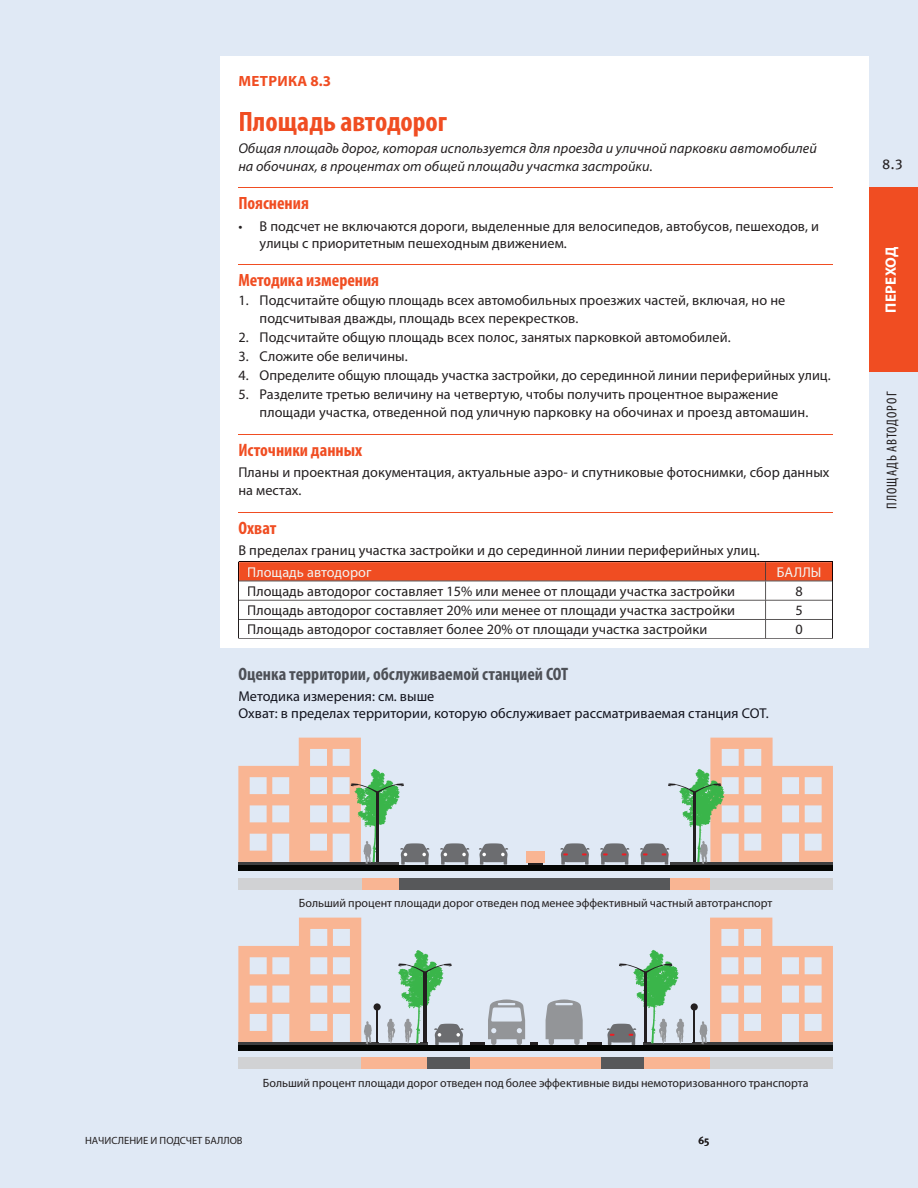
<style>
.page{position:relative;width:918px;height:1188px;background:#e0e9f5}
.page>*{position:absolute;margin:0;border:0;box-sizing:border-box;transform-origin:0 0}
.t1{font:700 condensed 28.5px "Myriad Pro";color:#f04d22}
.t2{font:700 condensed 18px "Myriad Pro";color:#f04d22}
.t3{font:700 condensed 18px "Myriad Pro";color:#4d5057}
.t4{font:700 15px "Myriad Pro";letter-spacing:.02em;color:#f04d22}
.t5{font:700 15px "Myriad Pro";letter-spacing:.02em;color:#fff}
.t6{font:14.25px/17.1px "Myriad Pro";letter-spacing:.005em;color:#231f20}
.t7{font:italic 14.25px/18px "Myriad Pro";letter-spacing:.005em;color:#231f20}
.t8{font:14.25px/17.1px "Myriad Pro";letter-spacing:.005em;color:#12131d}
.t9{font:14.25px "Myriad Pro";letter-spacing:.005em;color:#f2f3f1}
.t10{font:condensed 14.25px "Myriad Pro";color:#231f20}
.t11{font:14.25px "Meta Plus Book Caps";color:#231f20}
.t12{font:12px "Myriad Pro";color:#231f20}
.t13{font:10.5px "Myriad Pro";color:#231f20}
.t14{font:500 10.5px "Meta Plus";color:#231f20}
</style>
<div class="page">
<div style="left:867px;top:187px;width:51px;height:184px;background:#f04d22"></div>
<div style="left:220px;top:56px;width:648px;height:592px;background:#fff"></div>
<hr style="left:238px;top:187px;width:595px;height:1px;background:#f04d22">
<hr style="left:238px;top:264px;width:595px;height:1px;background:#f04d22">
<hr style="left:238px;top:434px;width:595px;height:1px;background:#f04d22">
<hr style="left:238px;top:512px;width:595px;height:1px;background:#f04d22">
<svg style="left:238px;top:561px;width:595px;height:78px"></svg>
<hr style="left:766px;top:562px;width:67px;height:1px;background:#190000">
<div style="left:248px;top:567px;width:123px;height:13px;background:#f04d22"></div>
<div style="left:778px;top:567px;width:42px;height:10px;background:#f04d22"></div>
<div style="left:248px;top:586px;width:486px;height:13px;background:#fff"></div>
<div style="left:796px;top:587px;width:6px;height:9px;background:#fff"></div>
<div style="left:248px;top:605px;width:486px;height:13px;background:#fff"></div>
<div style="left:796px;top:606px;width:6px;height:9px;background:#fff"></div>
<div style="left:248px;top:624px;width:458px;height:13px;background:#fff"></div>
<div style="left:796px;top:625px;width:6px;height:9px;background:#fff"></div>
<svg style="left:531px;top:1043px;width:7px;height:2px"></svg>
<div style="left:470px;top:1043px;width:14px;height:5px;background:#231f20"></div>
<div style="left:588px;top:1043px;width:14px;height:5px;background:#231f20"></div>
<hr style="left:238px;top:1043px;width:141px;height:2px;background:#3e3e3f">
<hr style="left:379px;top:1043px;width:42px;height:2px;background:#3e3e3f">
<svg style="left:238px;top:918px;width:134px;height:126px"></svg>
<hr style="left:377px;top:1009px;width:1px;height:34px;background:#231f20">
<div style="left:374px;top:1003px;width:7px;height:8px;background:#231f20;border-radius:50%"></div>
<hr style="left:692px;top:1043px;width:141px;height:2px;background:#3e3e3f">
<hr style="left:651px;top:1043px;width:41px;height:2px;background:#3e3e3f">
<svg style="left:700px;top:918px;width:133px;height:126px"></svg>
<hr style="left:694px;top:1009px;width:1px;height:34px;background:#231f20">
<div style="left:691px;top:1003px;width:7px;height:8px;background:#231f20;border-radius:50%"></div>
<svg style="left:488px;top:999px;width:37px;height:46px"></svg>
<svg style="left:546px;top:999px;width:37px;height:46px"></svg>
<svg style="left:387px;top:950px;width:77px;height:95px"></svg>
<svg style="left:607px;top:950px;width:77px;height:95px"></svg>
<div style="left:238px;top:1045px;width:190px;height:6px;background:#040503"></div>
<div style="left:427px;top:1045px;width:217px;height:6px;background:#040503"></div>
<div style="left:643px;top:1045px;width:190px;height:6px;background:#040503"></div>
<div style="left:238px;top:1057px;width:595px;height:12px;background:#d1d2d4"></div>
<div style="left:361px;top:1057px;width:67px;height:12px;background:#f9b593"></div>
<div style="left:643px;top:1057px;width:67px;height:12px;background:#f9b593"></div>
<div style="left:470px;top:1057px;width:132px;height:12px;background:#f9b593"></div>
<div style="left:428px;top:1057px;width:42px;height:12px;background:#57585a"></div>
<div style="left:602px;top:1057px;width:42px;height:12px;background:#57585a"></div>
<div style="left:238px;top:878px;width:595px;height:12px;background:#d1d2d4"></div>
<div style="left:399px;top:878px;width:271px;height:12px;background:#57585a"></div>
<div style="left:362px;top:878px;width:37px;height:12px;background:#f9b593"></div>
<div style="left:670px;top:878px;width:40px;height:12px;background:#f9b593"></div>
<div style="left:529px;top:862px;width:14px;height:6px;background:#231f20"></div>
<svg style="left:440px;top:843px;width:29px;height:22px"></svg>
<svg style="left:479px;top:843px;width:29px;height:22px"></svg>
<svg style="left:600px;top:843px;width:29px;height:22px"></svg>
<svg style="left:560px;top:843px;width:30px;height:22px"></svg>
<svg style="left:238px;top:738px;width:192px;height:127px"></svg>
<svg style="left:640px;top:738px;width:193px;height:127px"></svg>
<div style="left:378px;top:865px;width:251px;height:5px;background:#040503"></div>
<div style="left:238px;top:865px;width:141px;height:5px;background:#040503"></div>
<div style="left:613px;top:865px;width:79px;height:5px;background:#040503"></div>
<div style="left:693px;top:865px;width:140px;height:5px;background:#040503"></div>
<div style="left:526px;top:851px;width:19px;height:12px;background:#f9b593"></div>
<p class="t4" style="left:239px;top:71px;width:94px">МЕТРИКа 8.3</p>
<h1 class="t1" style="left:238px;top:104px;width:210px">Площадь автодорог</h1>
<p class="t7" style="left:238px;top:139px;width:580px">Общая площадь дорог, которая используется для проезда и уличной парковки автомобилей на обочинах, в процентах от общей площади участка застройки.</p>
<p class="t2" style="left:238px;top:192px;width:72px">Пояснения</p>
<p class="t6" style="left:260px;top:217px;width:561px;text-indent:-21px">• В подсчет не включаются дороги, выделенные для велосипедов, автобусов, пешеходов, и улицы с приоритетным пешеходным движением.</p>
<p class="t2" style="left:238px;top:269px;width:142px">методика измерения</p>
<p class="t6" style="left:260px;top:292px;width:527px;text-indent:-21px">1. Подсчитайте общую площадь всех автомобильных проезжих частей, включая, но не подсчитывая дважды, площадь всех перекрестков.</p>
<p class="t6" style="left:238px;top:328px;width:494px">2. Подсчитайте общую площадь всех полос, занятых парковкой автомобилей.</p>
<p class="t6" style="left:238px;top:347px;width:171px">3. Сложите обе величины.</p>
<p class="t6" style="left:238px;top:367px;width:594px">4. Определите общую площадь участка застройки, до серединной линии периферийных улиц.</p>
<p class="t6" style="left:260px;top:385px;width:550px;line-height:18px;text-indent:-21px">5. Разделите третью величину на четвертую, чтобы получить процентное выражение площади участка, отведенной под уличную парковку на обочинах и проезд автомашин.</p>
<p class="t2" style="left:238px;top:439px;width:125px">Источники данных</p>
<p class="t6" style="left:238px;top:463px;width:593px;line-height:18px">Планы и проектная документация, актуальные аэро- и спутниковые фотоснимки, сбор данных на местах.</p>
<p class="t2" style="left:238px;top:517px;width:40px">Охват</p>
<p class="t6" style="left:238px;top:542px;width:523px">В пределах границ участка застройки и до серединной линии периферийных улиц.</p>
<p class="t9" style="left:247px;top:563px;width:126px">Площадь автодорог</p>
<p class="t9" style="left:777px;top:563px;width:46px">БАЛЛЫ</p>
<p class="t6" style="left:247px;top:582px;width:489px">Площадь автодорог составляет 15% или менее от площади участка застройки</p>
<p class="t6" style="left:795px;top:582px;width:9px">8</p>
<p class="t6" style="left:247px;top:602px;width:489px">Площадь автодорог составляет 20% или менее от площади участка застройки</p>
<p class="t6" style="left:795px;top:602px;width:9px">5</p>
<p class="t6" style="left:247px;top:621px;width:462px">Площадь автодорог составляет более 20% от площади участка застройки</p>
<p class="t6" style="left:795px;top:621px;width:9px">0</p>
<p class="t3" style="left:238px;top:663px;width:332px">Оценка территории, обслуживаемой станцией сОт</p>
<p class="t8" style="left:238px;top:688px;width:532px">Методика измерения: см. выше<br>Охват: в пределах территории, которую обслуживает рассматриваемая станция СОТ.</p>
<p class="t11" style="left:882px;top:156px;width:22px">8.3</p>
<p class="t5" style="left:881px;top:313px;width:67px;rotate:-90deg">ПЕРЕХОД</p>
<p class="t10" style="left:883px;top:509px;width:119px;rotate:-90deg">площадь аВтодорог</p>
<p class="t12" style="left:299px;top:895px;width:475px">Больший процент площади дорог отведен под менее эффективный частный автотранспорт</p>
<p class="t13" style="left:85px;top:1134px;width:159px">НАЧИСЛЕНИЕ И ПОДСЧЕТ БАЛЛОВ</p>
<p class="t12" style="left:263px;top:1076px;width:547px">Больший процент площади дорог отведен под более эффективные виды немоторизованного транспорта</p>
<p class="t14" style="left:698px;top:1134px;width:13px">65</p>
</div>
